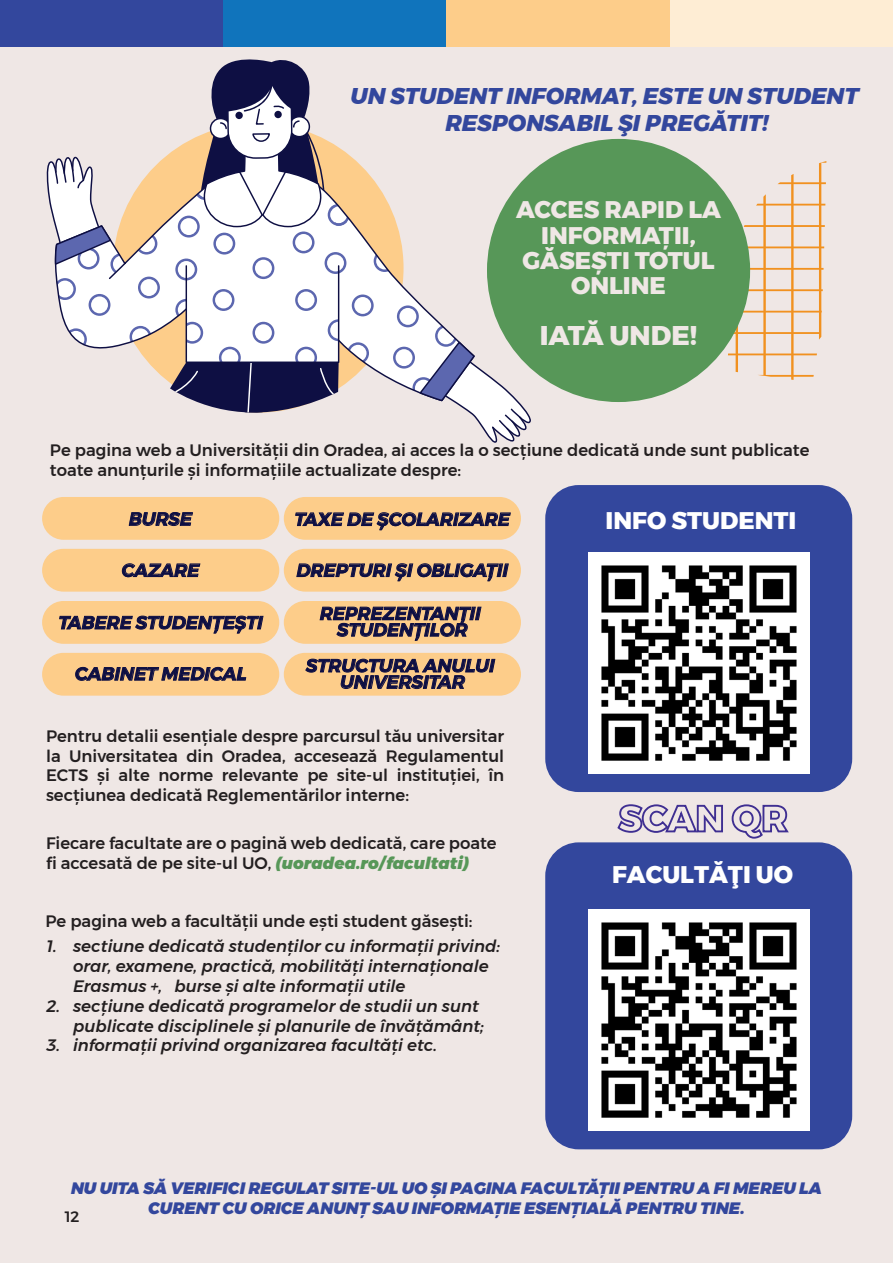
<style>
.page{position:relative;width:893px;height:1263px;background:#efe7e5}
.page>*{position:absolute;margin:0;border:0;box-sizing:border-box;transform-origin:0 0}
.t1{font:800 27px "Montserrat";color:#efe7e5}
.t2{font:800 24px/25.3px "Montserrat";color:#efe7e5;text-align:center}
.t3{font:800 24px "Montserrat";color:#fff}
.t4{font:italic 800 22.8px/26.5px "Montserrat";color:#33479d;text-align:center}
.t5{font:italic 600 18px/16.4px "Montserrat";color:#0e0f43;text-align:center}
.t6{font:500 16.5px/19.8px "Montserrat";color:#231f20}
.t7{font:italic 500 16.5px/19.8px "Montserrat";color:#231f20}
.t8{font:italic 900 16.5px/19.8px "Montserrat";color:#33479d;text-align:center}
.t9{font:500 15px "Montserrat";color:#231f20}
.s1{font-weight:900;font-style:italic;color:#579758}
</style>
<div class="page">
<div style="left:0;top:0;width:223px;height:47px;background:#33479d"></div>
<div style="left:223px;top:0;width:223px;height:47px;background:#1074bc"></div>
<div style="left:446px;top:0;width:224px;height:47px;background:#fdcd8a"></div>
<div style="left:670px;top:0;width:223px;height:47px;background:#feedd4"></div>
<svg style="left:728px;top:161px;width:98px;height:219px"></svg>
<svg style="left:617px;top:804px;width:106px;height:29px"></svg>
<svg style="left:731px;top:804px;width:58px;height:35px"></svg>
<div style="left:487px;top:139px;width:263px;height:263px;background:#579758;border-radius:50%"></div>
<div style="left:42px;top:497px;width:237px;height:43px;background:#fdcd8a;border-radius:21px"></div>
<div style="left:42px;top:549px;width:237px;height:43px;background:#fdcd8a;border-radius:21px"></div>
<div style="left:42px;top:601px;width:237px;height:43px;background:#fdcd8a;border-radius:21px"></div>
<div style="left:42px;top:653px;width:237px;height:43px;background:#fdcd8a;border-radius:21px"></div>
<div style="left:284px;top:497px;width:237px;height:43px;background:#fdcd8a;border-radius:21px"></div>
<div style="left:284px;top:549px;width:237px;height:43px;background:#fdcd8a;border-radius:21px"></div>
<div style="left:284px;top:601px;width:237px;height:43px;background:#fdcd8a;border-radius:21px"></div>
<div style="left:284px;top:653px;width:237px;height:43px;background:#fdcd8a;border-radius:21px"></div>
<svg style="left:59px;top:616px;width:204px;height:18px"></svg>
<svg style="left:129px;top:512px;width:64px;height:14px"></svg>
<svg style="left:122px;top:563px;width:78px;height:14px"></svg>
<svg style="left:305px;top:659px;width:190px;height:30px"></svg>
<svg style="left:295px;top:512px;width:216px;height:18px"></svg>
<svg style="left:320px;top:607px;width:161px;height:34px"></svg>
<svg style="left:296px;top:563px;width:213px;height:18px"></svg>
<svg style="left:75px;top:667px;width:171px;height:14px"></svg>
<svg style="left:47px;top:59px;width:485px;height:384px"></svg>
<div style="left:545px;top:485px;width:307px;height:307px;background:#33479d;border-radius:33px"></div>
<img style="left:588px;top:552px;width:221px;height:221px">
<div style="left:545px;top:842px;width:307px;height:307px;background:#33479d;border-radius:33px"></div>
<img style="left:588px;top:910px;width:221px;height:220px">
<h3 class="t4" style="left:351px;top:83px;width:510px">UN STUDENT INFORMAT, ESTE UN STUDENT<br>RESPONSABIL ŞI PREGĂTIT!</h3>
<h2 class="t2" style="left:516px;top:197px;width:206px">ACCES RAPID LA<br>INFORMAȚII,<br>GĂSEȘTI TOTUL<br>ONLINE</h2>
<h1 class="t1" style="left:540px;top:314px;width:159px">IATĂ UNDE!</h1>
<p class="t6" style="left:50px;top:440px;width:761px">Pe pagina web a Universității din Oradea, ai acces la o secțiune dedicată unde sunt publicate toate anunțurile și informațiile actualizate despre:</p>
<p class="t5" style="left:129px;top:511px;width:65px">BURSE</p>
<p class="t5" style="left:122px;top:562px;width:79px">CAZARE</p>
<p class="t5" style="left:58px;top:614px;width:206px">TABERE STUDENȚEȘTI</p>
<p class="t5" style="left:75px;top:666px;width:173px">CABINET MEDICAL</p>
<p class="t5" style="left:294px;top:511px;width:217px">TAXE DE ȘCOLARIZARE</p>
<p class="t5" style="left:296px;top:562px;width:213px">DREPTURI ȘI OBLIGAȚII</p>
<p class="t5" style="left:320px;top:605px;width:162px">REPREZENTANȚII<br>STUDENȚILOR</p>
<p class="t5" style="left:306px;top:657px;width:190px">STRUCTURA ANULUI<br>UNIVERSITAR</p>
<p class="t6" style="left:46px;top:726px;width:460px;text-align:justify">Pentru detalii esențiale despre parcursul tău universitar la Universitatea din Oradea, accesează Regulamentul ECTS și alte norme relevante pe site-ul instituției, în secțiunea dedicată Reglementărilor interne:</p>
<p class="t6" style="left:46px;top:833px;width:452px">Fiecare facultate are o pagină web dedicată, care poate fi accesată de pe site-ul UO, <span class="s1">(uoradea.ro/facultati)</span></p>
<p class="t6" style="left:45px;top:911px;width:429px">Pe pagina web a facultății unde ești student găsești:</p>
<p class="t7" style="left:73px;top:937px;width:429px;text-indent:-27px">1. sectiune dedicată studenților cu informații privind: orar, examene, practică, mobilități internaționale<br>Erasmus +, burse și alte informații utile</p>
<p class="t7" style="left:46px;top:996px;width:439px;text-align:right">2. secțiune dedicată programelor de studii un sunt publicate disciplinele și planurile de învățământ;</p>
<p class="t7" style="left:46px;top:1036px;width:393px">3. informații privind organizarea facultăți etc.</p>
<h2 class="t3" style="left:606px;top:501px;width:192px">INFO STUDENTI</h2>
<h2 class="t3" style="left:612px;top:855px;width:182px">FACULTĂŢI UO</h2>
<p class="t8" style="left:71px;top:1178px;width:752px">NU UITA SĂ VERIFICI REGULAT SITE-UL UO ȘI PAGINA FACULTĂȚII PENTRU A FI MEREU LA<br>CURENT CU ORICE ANUNȚ SAU INFORMAȚIE ESENȚIALĂ PENTRU TINE.</p>
<p class="t9" style="left:65px;top:1205px;width:16px">12</p>
</div>
